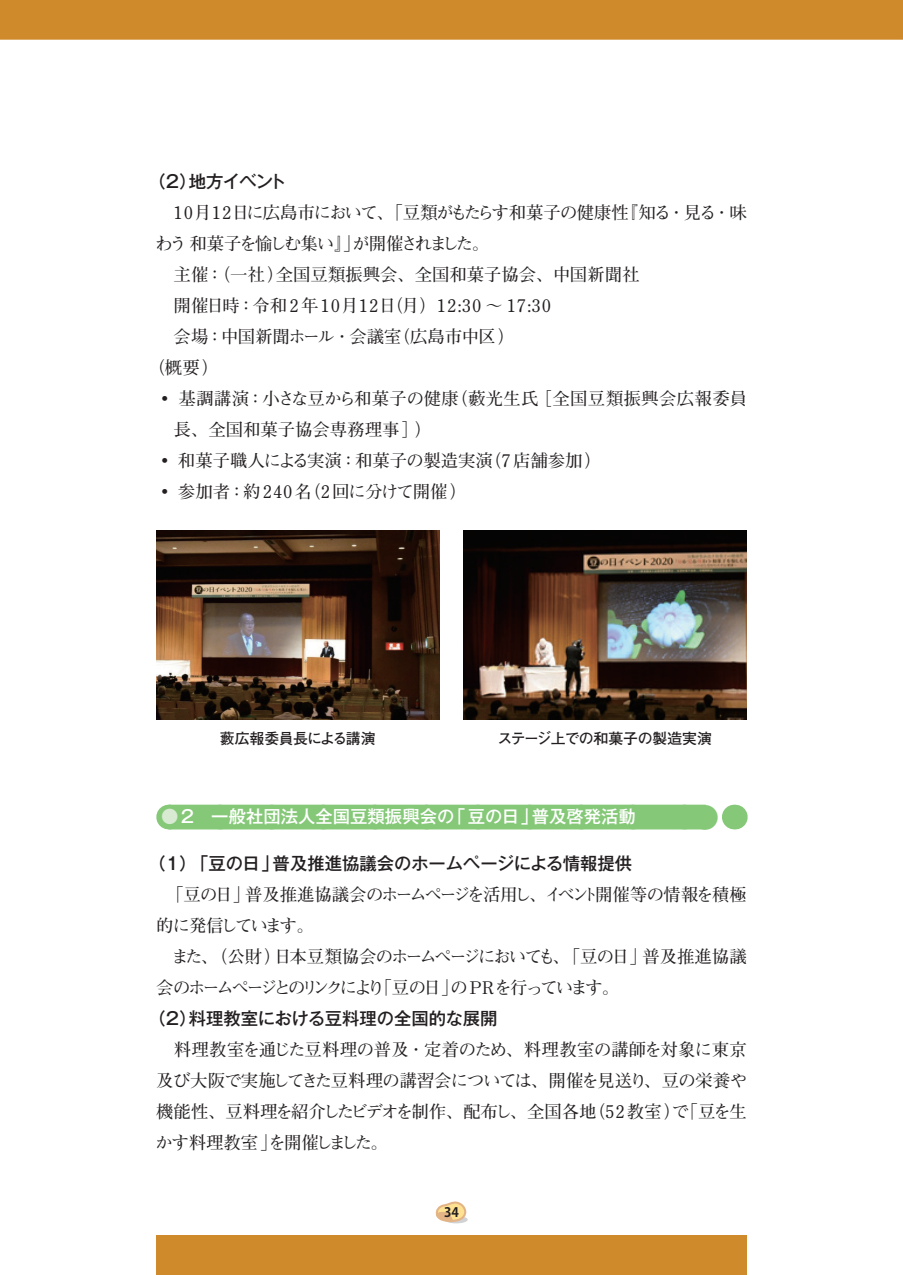
<style>
.page{position:relative;width:903px;height:1275px;background:#fff}
.page>*{position:absolute;margin:0;border:0;box-sizing:border-box;transform-origin:0 0}
.t1{font:500 27.82px "Gothic MB101 Pr 6 N";color:#85c878}
.t2{font:700 17.32px/31px "Futo Min A101 Pr 6 N";letter-spacing:-.01em;color:#231f20;text-align:justify}
.t3{font:700 17.32px/31px "Futo Min A101 Pr 6 N";letter-spacing:-.12em;color:#231f20}
.t4{font:500 17.32px "Gothic MB101 Pr 6 N";color:#231f20}
.t5{font:700 17.32px "Futo Min A101 Pr 6 N";letter-spacing:-.035em;color:#231f20}
.t6{font:700 17.32px "Futo Min A101 Pr 6 N";letter-spacing:.025em;color:#231f20}
.t7{font:700 17.32px "Futo Min A101 Pr 6 N";letter-spacing:.05em;color:#231f20}
.t8{font:500 17.32px "Gothic MB101 Pr 6 N";color:#fff}
.t9{font:700 17.32px "Futo Min A101 Pr 6 N";letter-spacing:-.125em;color:#231f20}
.t10{font:700 14.88px "Futo Go B101 Pr 6 N";letter-spacing:-.03em;color:#231f20}
.t11{font:700 12.95px "Koz Go Pro";color:#231f20}
.s1{color:#d8ebd2}
</style>
<div class="page">
<svg style="left:435px;top:1202px;width:33px;height:21px"></svg>
<div style="left:156px;top:1235px;width:591px;height:40px;background:#cf8b2b"></div>
<div style="left:0;top:0;width:903px;height:40px;background:#cf8b2b"></div>
<img style="left:156px;top:531px;width:283px;height:188px">
<img style="left:464px;top:531px;width:283px;height:188px">
<svg style="left:734px;top:805px;width:1px;height:24px"></svg>
<div style="left:169px;top:805px;width:537px;height:24px;background:#85c878"></div>
<p class="t4" style="left:149px;top:167px;width:139px">（2）地方イベント</p>
<p class="t5" style="left:156px;top:199px;width:592px">　10月12日に広島市において、「豆類がもたらす和菓子の健康性『知る・見る・味</p>
<p class="t9" style="left:155px;top:230px;width:336px">わう 和菓子を愉しむ集い』」が開催されました。</p>
<p class="t2" style="left:156px;top:258px;width:485px">　主催：（一社）全国豆類振興会、全国和菓子協会、中国新聞社</p>
<p class="t7" style="left:156px;top:292px;width:396px">　開催日時：令和2年10月12日（月）12:30 ～ 17:30</p>
<p class="t2" style="left:156px;top:320px;width:361px">　会場：中国新聞ホール・会議室（広島市中区）</p>
<p class="t2" style="left:147px;top:351px;width:74px">（概要）</p>
<p class="t6" style="left:156px;top:385px;width:592px">・基調講演：小さな豆から和菓子の健康（藪光生氏［全国豆類振興会広報委員</p>
<p class="t2" style="left:174px;top:413px;width:260px">長、全国和菓子協会専務理事］）</p>
<p class="t2" style="left:156px;top:444px;width:447px">・和菓子職人による実演：和菓子の製造実演（7店舗参加）</p>
<p class="t2" style="left:156px;top:475px;width:313px">・参加者：約240名（2回に分けて開催）</p>
<p class="t10" style="left:220px;top:726px;width:157px">藪広報委員長による講演</p>
<p class="t10" style="left:498px;top:726px;width:216px">ステージ上での和菓子の製造実演</p>
<p class="t8" style="left:161px;top:802px;width:476px"><span class="s1">●</span>2　一般社団法人全国豆類振興会の「豆の日」普及啓発活動</p>
<h1 class="t1" style="left:691px;top:794px;width:29px">●</h1>
<p class="t4" style="left:149px;top:849px;width:485px">（1）「豆の日」普及推進協議会のホームページによる情報提供</p>
<p class="t3" style="left:156px;top:878px;width:592px">　「豆の日」普及推進協議会のホームページを活用し、イベント開催等の情報を積極的に発信しています。<br>　また、（公財）日本豆類協会のホームページにおいても、「豆の日」普及推進協議会のホームページとのリンクにより「豆の日」の PR を行っています。</p>
<p class="t4" style="left:149px;top:1004px;width:350px">（2）料理教室における豆料理の全国的な展開</p>
<p class="t2" style="left:155px;top:1033px;width:593px">　料理教室を通じた豆料理の普及・定着のため、料理教室の講師を対象に東京及び大阪で実施してきた豆料理の講習会については、開催を見送り、豆の栄養や機能性、豆料理を紹介したビデオを制作、配布し、全国各地（52教室）で「豆を生かす料理教室」を開催しました。</p>
<p class="t11" style="left:444px;top:1204px;width:16px">34</p>
</div>
